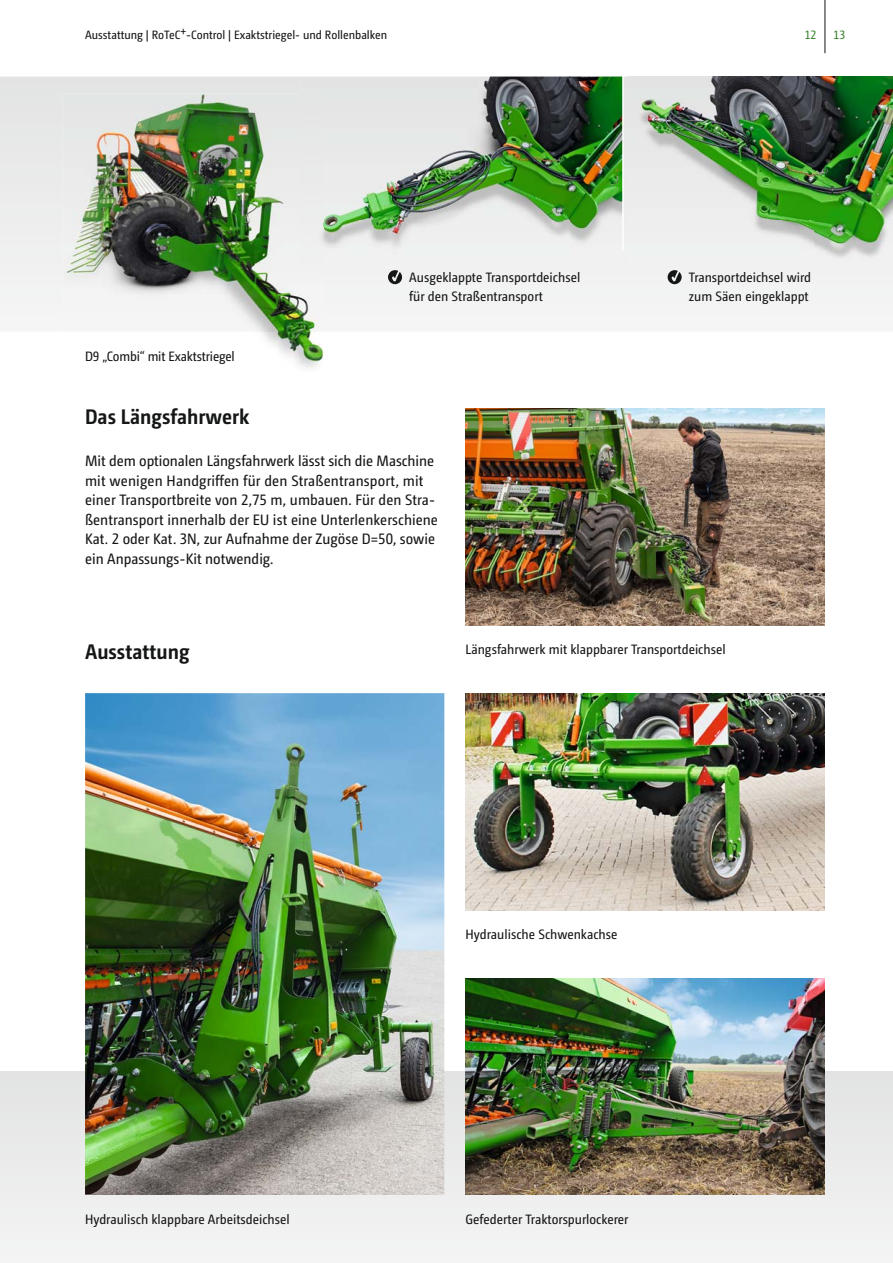
<style>
.page{position:relative;width:893px;height:1263px;background:#fff}
.page>*{position:absolute;margin:0;border:0;box-sizing:border-box;transform-origin:0 0}
.t1{font:700 21px "Camingo Dos Pro S Cd";color:#151616}
.t2{font:15px/19.5px "Camingo Dos Pro S Cd";letter-spacing:.005em;color:#151616}
.t3{font:13.5px/19.5px "Camingo Dos Pro S Cd";color:#151616}
.t4{font:12px "Camingo Dos Pro S Cd";color:#151616}
.t5{font:12px "Camingo Dos Pro S Cd";color:#38832b}
</style>
<div class="page">
<svg style="left:0;top:77px;width:893px;height:238px"></svg>
<div style="left:0;top:1071px;width:893px;height:192px;background:#f0f0f0"></div>
<img style="left:63px;top:94px;width:260px;height:275px">
<img style="left:466px;top:693px;width:359px;height:217px">
<img style="left:466px;top:408px;width:359px;height:217px">
<img style="left:466px;top:978px;width:359px;height:217px">
<img style="left:85px;top:693px;width:359px;height:502px">
<img style="left:300px;top:77px;width:323px;height:191px">
<div style="left:300px;top:94px;width:23px;height:174px;background:#eaeaeb"></div>
<img style="left:627px;top:77px;width:266px;height:191px">
<hr style="left:622px;top:72px;width:2px;height:179px;background:#fff">
<hr style="left:825px;top:0;width:1px;height:53px;background:#151616">
<svg style="left:388px;top:270px;width:14px;height:14px"></svg>
<svg style="left:668px;top:270px;width:14px;height:14px"></svg>
<p class="t4" style="left:85px;top:30px;width:304px">Ausstattung | RoTeC+-Control | Exaktstriegel- und Rollenbalken</p>
<p class="t5" style="left:805px;top:30px;width:13px">12</p>
<p class="t5" style="left:833px;top:30px;width:13px">13</p>
<p class="t3" style="left:85px;top:347px;width:151px">D9 „Combi“ mit Exaktstriegel</p>
<h1 class="t1" style="left:85px;top:408px;width:166px">Das Längsfahrwerk</h1>
<p class="t3" style="left:409px;top:268px;width:172px">Ausgeklappte Transportdeichsel für den Straßentransport</p>
<p class="t3" style="left:689px;top:268px;width:124px">Transportdeichsel wird zum Säen eingeklappt</p>
<p class="t2" style="left:85px;top:452px;width:354px">Mit dem optionalen Längsfahrwerk lässt sich die Maschine mit wenigen Handgriffen für den Straßentransport, mit einer Transportbreite von 2,75 m, umbauen. Für den Stra&shy;ßentransport innerhalb der EU ist eine Unterlenkerschiene Kat. 2 oder Kat. 3N, zur Aufnahme der Zugöse D=50, sowie ein Anpassungs-Kit notwendig.</p>
<h1 class="t1" style="left:85px;top:644px;width:106px">Ausstattung</h1>
<p class="t3" style="left:466px;top:641px;width:262px">Längsfahrwerk mit klappbarer Transportdeichsel</p>
<p class="t3" style="left:466px;top:926px;width:153px">Hydraulische Schwenkachse</p>
<p class="t3" style="left:85px;top:1211px;width:206px">Hydraulisch klappbare Arbeitsdeichsel</p>
<p class="t3" style="left:466px;top:1211px;width:164px">Gefederter Traktorspurlockerer</p>
</div>
